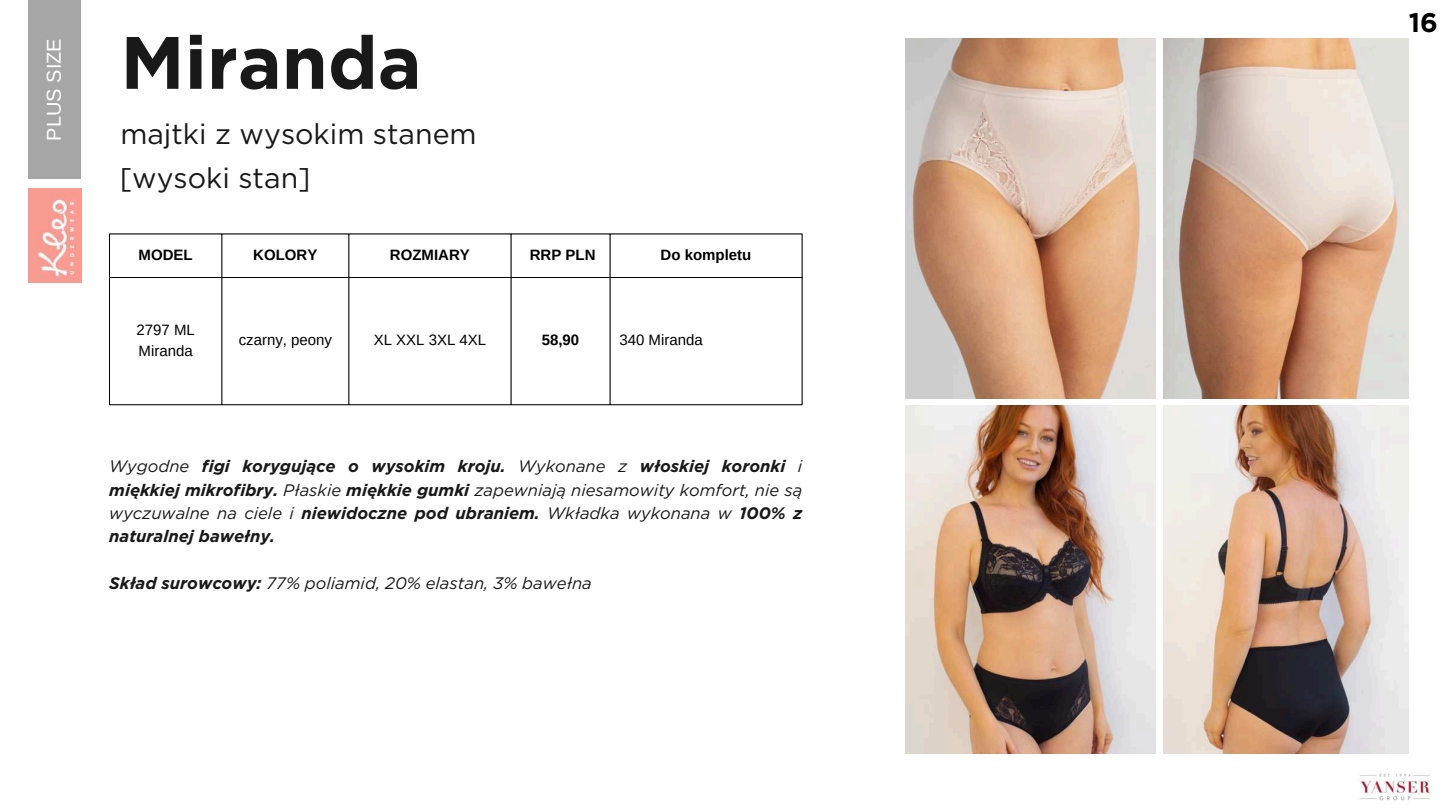
<style>
.page{position:relative;width:1440px;height:810px;background:#fff}
.page>*{position:absolute;margin:0;border:0;box-sizing:border-box;transform-origin:0 0}
.t1{font:700 74px "Gotham";color:#191919}
.t2{font:28.5px "Gotham";color:#191919}
.t3{font:700 26.8px "Gotham";color:#000}
.t4{font:20px "Arimo";color:#fff}
.t5{font:italic 700 16.6px/23.2px "Gotham";color:#191919;text-align:justify}
.t6{font:italic 16.6px "Gotham";color:#191919}
.t7{font:15px/20.2px "Arimo";color:#000}
.t8{font:700 15px "Arimo";color:#000}
.s1{font-weight:400}
.s2{font-weight:700}
</style>
<div class="page">
<hr style="left:109px;top:234px;width:1px;height:171px;background:#000">
<hr style="left:222px;top:234px;width:1px;height:171px;background:#000">
<hr style="left:349px;top:234px;width:1px;height:171px;background:#000">
<hr style="left:511px;top:234px;width:1px;height:171px;background:#000">
<hr style="left:610px;top:234px;width:1px;height:171px;background:#000">
<hr style="left:802px;top:234px;width:1px;height:171px;background:#000">
<hr style="left:109px;top:234px;width:693px;height:1px;background:#000">
<hr style="left:109px;top:277px;width:693px;height:1px;background:#000">
<hr style="left:109px;top:405px;width:693px;height:1px;background:#000">
<div style="left:29px;top:0;width:52px;height:179px;background:#a6a6a6"></div>
<img style="left:1359px;top:773px;width:72px;height:28px">
<img style="left:29px;top:188px;width:52px;height:94px">
<img style="left:906px;top:39px;width:250px;height:360px">
<img style="left:1163px;top:39px;width:246px;height:360px">
<img style="left:906px;top:405px;width:250px;height:349px">
<img style="left:1163px;top:406px;width:246px;height:348px">
<p class="t4" style="left:41px;top:141px;width:104px;rotate:-90deg">PLUS SIZE</p>
<h1 class="t1" style="left:120px;top:14px;width:303px">Miranda</h1>
<h2 class="t2" style="left:120px;top:115px;width:358px">majtki z wysokim stanem</h2>
<h2 class="t2" style="left:120px;top:160px;width:193px">[wysoki stan]</h2>
<p class="t8" style="left:139px;top:245px;width:56px">MODEL</p>
<p class="t8" style="left:253px;top:245px;width:66px">KOLORY</p>
<p class="t8" style="left:390px;top:244px;width:81px">ROZMIARY</p>
<p class="t8" style="left:530px;top:245px;width:67px">RRP PLN</p>
<p class="t8" style="left:661px;top:245px;width:92px">Do kompletu</p>
<p class="t7" style="left:137px;top:320px;width:60px">2797 ML<br>Miranda</p>
<p class="t7" style="left:239px;top:330px;width:95px">czarny, peony</p>
<p class="t7" style="left:374px;top:330px;width:114px">XL XXL 3XL 4XL</p>
<p class="t8" style="left:542px;top:330px;width:39px">58,90</p>
<p class="t7" style="left:619px;top:330px;width:85px">340 Miranda</p>
<p class="t5" style="left:109px;top:455px;width:695px"><span class="s1">Wygodne</span> figi korygujące o wysokim kroju. <span class="s1">Wykonane z</span> włoskiej koronki <span class="s1">i </span>miękkiej mikrofibry. <span class="s1">Płaskie</span> miękkie gumki <span class="s1">zapewniają niesamowity komfort, nie są wyczuwalne na ciele i</span> niewidoczne pod ubraniem. <span class="s1">Wkładka wykonana w</span> 100% z naturalnej bawełny.</p>
<p class="t6" style="left:109px;top:572px;width:484px"><span class="s2">Skład surowcowy:</span> 77% poliamid, 20% elastan, 3% bawełna</p>
<h3 class="t3" style="left:1409px;top:5px;width:31px">16</h3>
</div>
